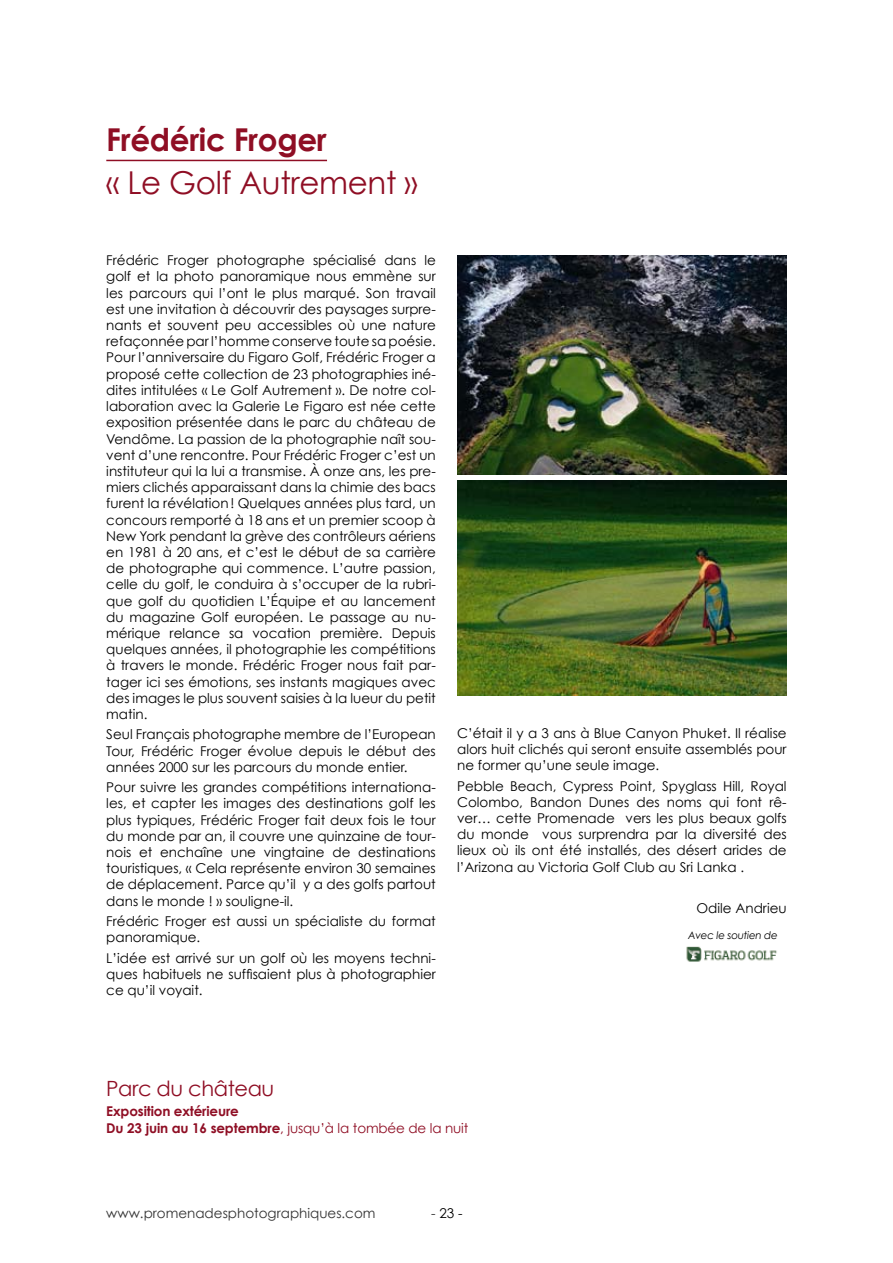
<style>
.page{position:relative;width:893px;height:1263px;background:#fff}
.page>*{position:absolute;margin:0;border:0;box-sizing:border-box;transform-origin:0 0}
.t1{font:31.5px "Century Gothic";letter-spacing:-.01em;color:#8f0e24}
.t2{font:700 31.5px "Century Gothic";letter-spacing:-.01em;color:#8f0e24}
.t3{font:21px "Century Gothic";letter-spacing:-.02em;color:#8f0e24}
.t4{font:13.5px/16.2px "Century Gothic";color:#000;text-align:justify}
.t5{font:700 13.5px/16.2px "Century Gothic";letter-spacing:-.01em;color:#8f0e24}
.t6{font:13.5px "Century Gothic";color:#333}
.t7{font:italic 10.5px "Century Gothic";letter-spacing:-.02em;color:#000}
.s1{font-weight:400}
.s2{color:#333}
</style>
<div class="page">
<hr style="left:106px;top:160px;width:221px;height:1px;background:#8f0e24">
<img style="left:457px;top:255px;width:329px;height:219px">
<img style="left:457px;top:481px;width:329px;height:215px">
<img style="left:686px;top:946px;width:91px;height:16px">
<h1 class="t2" style="left:106px;top:120px;width:222px">Frédéric Froger</h1>
<h1 class="t1" style="left:106px;top:164px;width:313px">« Le Golf Autrement »</h1>
<p class="t4" style="left:106px;top:252px;width:331px">Frédéric Froger photographe spécialisé dans le golf et la photo panoramique nous emmène sur les parcours qui l’ont le plus marqué. Son travail est une invitation à découvrir des paysages surpre&shy;nants et souvent peu accessibles où une nature refaçonnée par l’homme conserve toute sa poésie.<br>Pour l’anniversaire du Figaro Golf, Frédéric Froger a proposé cette collection de 23 photographies iné&shy;dites intitulées « Le Golf Autrement ». De notre col&shy;laboration avec la Galerie Le Figaro est née cette exposition présentée dans le parc du château de Vendôme. La passion de la photographie naît sou&shy;vent d’une rencontre. Pour Frédéric Froger c’est un instituteur qui la lui a transmise. À onze ans, les pre&shy;miers clichés apparaissant dans la chimie des bacs furent la révélation! Quelques années plus tard, un concours remporté à 18 ans et un premier scoop à New York pendant la grève des contrôleurs aériens en 1981 à 20 ans, et c’est le début de sa carrière de photographe qui commence. L’autre passion, celle du golf, le conduira à s’occuper de la rubri&shy;que golf du quotidien L’Équipe et au lancement du magazine Golf européen. Le passage au nu&shy;mérique relance sa vocation première. Depuis quelques années, il photographie les compétitions à travers le monde. Frédéric Froger nous fait par&shy;tager ici ses émotions, ses instants magiques avec des images le plus souvent saisies à la lueur du petit matin.</p>
<p class="t4" style="left:106px;top:726px;width:331px">Seul Français photographe membre de l’European Tour, Frédéric Froger évolue depuis le début des années 2000 sur les parcours du monde entier.</p>
<p class="t4" style="left:106px;top:779px;width:331px">Pour suivre les grandes compétitions internationa&shy;les, et capter les images des destinations golf les plus typiques, Frédéric Froger fait deux fois le tour du monde par an, il couvre une quinzaine de tour&shy;nois et enchaîne une vingtaine de destinations touristiques, « Cela représente environ 30 semaines de déplacement. Parce qu’il y a des golfs partout dans le monde ! » souligne-il.</p>
<p class="t4" style="left:106px;top:913px;width:331px">Frédéric Froger est aussi un spécialiste du format panoramique.</p>
<p class="t4" style="left:106px;top:949px;width:331px">L’idée est arrivé sur un golf où les moyens techni&shy;ques habituels ne suffisaient plus à photographier ce qu’il voyait.</p>
<p class="t4" style="left:457px;top:725px;width:331px">C’était il y a 3 ans à Blue Canyon Phuket. Il réalise alors huit clichés qui seront ensuite assemblés pour ne former qu’une seule image.</p>
<p class="t4" style="left:457px;top:777px;width:331px">Pebble Beach, Cypress Point, Spyglass Hill, Royal Colombo, Bandon Dunes des noms qui font rê&shy;ver… cette Promenade vers les plus beaux golfs du monde vous surprendra par la diversité des lieux où ils ont été installés, des désert arides de l’Arizona au Victoria Golf Club au Sri Lanka .</p>
<p class="t4" style="left:697px;top:899px;width:92px">Odile Andrieu</p>
<p class="t7" style="left:688px;top:929px;width:91px">Avec le soutien de</p>
<h2 class="t3" style="left:106px;top:1075px;width:170px">Parc du château</h2>
<p class="t5" style="left:106px;top:1103px;width:364px">Exposition extérieure<br>Du 23 juin au 16 septembre<span class="s1">, jusqu’à la tombée de la nuit</span></p>
<p class="t6" style="left:106px;top:1205px;width:271px">www.promenadesphotographiques.com</p>
<p class="t4" style="left:431px;top:1205px;width:33px"><span class="s2">-</span> 23 -</p>
</div>
